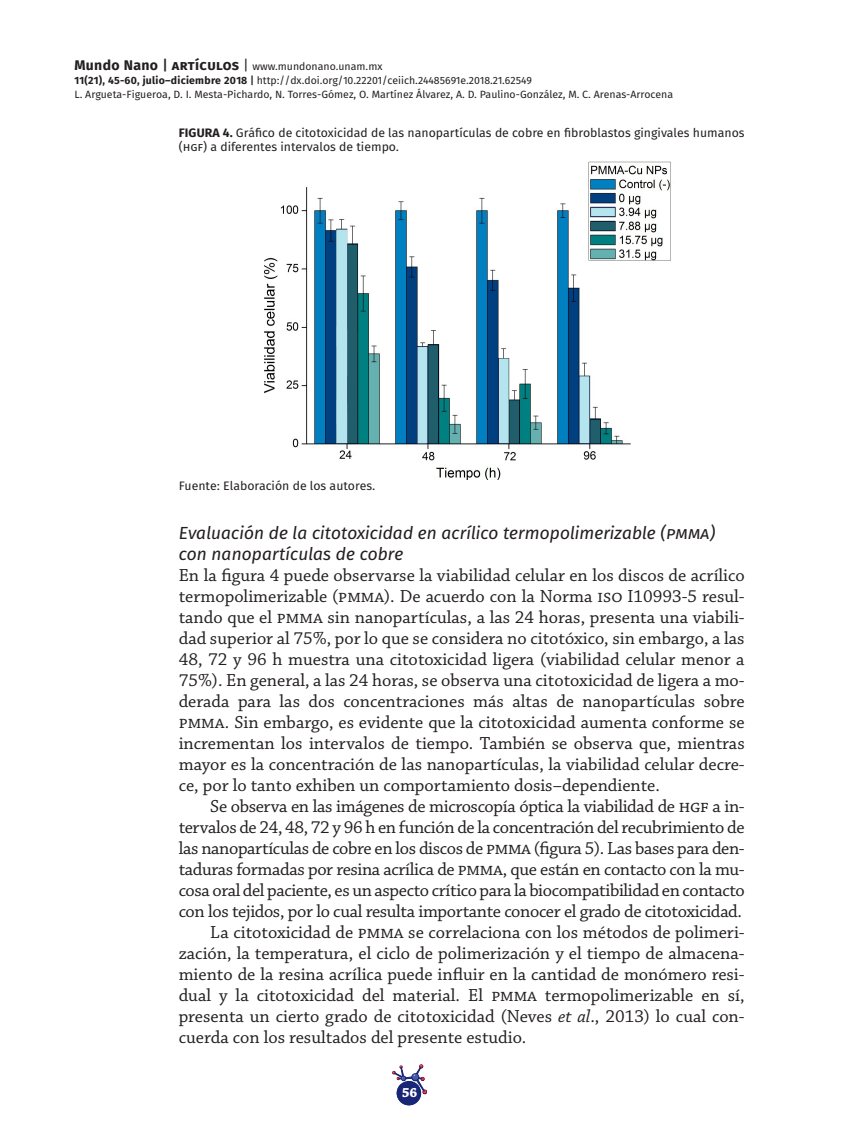
<style>
.page{position:relative;width:844px;height:1141px;background:#fff}
.page>*{position:absolute;margin:0;border:0;box-sizing:border-box;transform-origin:0 0}
.Body_Text{font:18.38px/21px "Chaparral Pro";letter-spacing:-.005em;color:#231f20;text-align:justify}
.BT_ss{font:18.38px/21px "Chaparral Pro";color:#231f20;text-align:justify}
.T-3{font:italic 17.5px/21px "Fira Sans OT";color:#231f20}
.t1{font:700 14px "Chaparral Pro";color:#fff}
.Pie_Figura{font:12.25px/14px "Fira Sans OT";color:#231f20}
.t2{font:10.5px/14px "Fira Sans OT";color:#231f20}
.s1{font-weight:700;font-size:14px}
.s2{font-family:"Fira Sans OT Medium";font-size:14px}
.s3{font-size:14px}
.s4{font-weight:700}
.s5{font-family:"Fira Sans OT Medium"}
.s6{font-style:italic}
</style>
<div class="page">
<svg style="left:392px;top:1065px;width:34px;height:40px"></svg>
<div style="left:396px;top:1081px;width:25px;height:24px;background:#192575;border-radius:50%"></div>
<img style="left:264px;top:161px;width:407px;height:318px">
<p class="t2" style="left:74px;top:60px;width:600px"><span class="s1">Mundo Nano</span> <span class="s2">|</span> <span class="s1">artículos</span> <span class="s3">|</span> www.mundonano.unam.mx<br><span class="s4">11(21), 45-60, julio–diciembre 2018</span> <span class="s5">|</span> http://dx.doi.org/10.22201/ceiich.24485691e.2018.21.62549<br>L. Argueta-Figueroa, D. I. Mesta-Pichardo, N. Torres-Gómez, O. Martínez Álvarez, A. D. Paulino-González, M. C. Arenas-Arrocena</p>
<p class="Pie_Figura" style="left:179px;top:127px;width:567px"><span class="s4">FIGURA 4.</span> Gráfico de citotoxicidad de las nanopartículas de cobre en fibroblastos gingivales humanos (hgf) a diferentes intervalos de tiempo.</p>
<p class="Pie_Figura" style="left:179px;top:480px;width:198px">Fuente: Elaboración de los autores.</p>
<p class="T-3" style="left:179px;top:524px;width:538px">Evaluación de la citotoxicidad en acrílico termopolimerizable (pmma) con nanopartículas de cobre</p>
<p class="BT_ss" style="left:179px;top:565px;width:567px">En la figura 4 puede observarse la viabilidad celular en los discos de acrílico termopolimerizable (pmma). De acuerdo con la Norma iso I10993-5 resul&shy;tando que el pmma sin nanopartículas, a las 24 horas, presenta una viabili&shy;dad superior al 75%, por lo que se considera no citotóxico, sin embargo, a las 48, 72 y 96 h muestra una citotoxicidad ligera (viabilidad celular menor a 75%). En general, a las 24 horas, se observa una citotoxicidad de ligera a mo&shy;derada para las dos concentraciones más altas de nanopartículas sobre pmma. Sin embargo, es evidente que la citotoxicidad aumenta conforme se incrementan los intervalos de tiempo. También se observa que, mientras mayor es la concentración de las nanopartículas, la viabilidad celular decre&shy;ce, por lo tanto exhiben un comportamiento dosis–dependiente.</p>
<p class="Body_Text" style="left:179px;top:796px;width:567px;text-indent:32px">Se observa en las imágenes de microscopía óptica la viabilidad de hgf a in&shy;tervalos de 24, 48, 72 y 96 h en función de la concentración del recubrimiento de las nanopartículas de cobre en los discos de pmma (figura 5). Las bases para den&shy;taduras formadas por resina acrílica de pmma, que están en contacto con la mu&shy;cosa oral del paciente, es un aspecto crítico para la biocompatibilidad en contacto con los tejidos, por lo cual resulta importante conocer el grado de citotoxicidad.</p>
<p class="Body_Text" style="left:179px;top:922px;width:567px;text-indent:32px">La citotoxicidad de pmma se correlaciona con los métodos de polimeri&shy;zación, la temperatura, el ciclo de polimerización y el tiempo de almacena&shy;miento de la resina acrílica puede influir en la cantidad de monómero resi&shy;dual y la citotoxicidad del material. El pmma termopolimerizable en sí, presenta un cierto grado de citotoxicidad (Neves <span class="s6">et al</span>., 2013) lo cual con&shy;cuerda con los resultados del presente estudio.</p>
<p class="t1" style="left:401px;top:1085px;width:17px">56</p>
</div>
